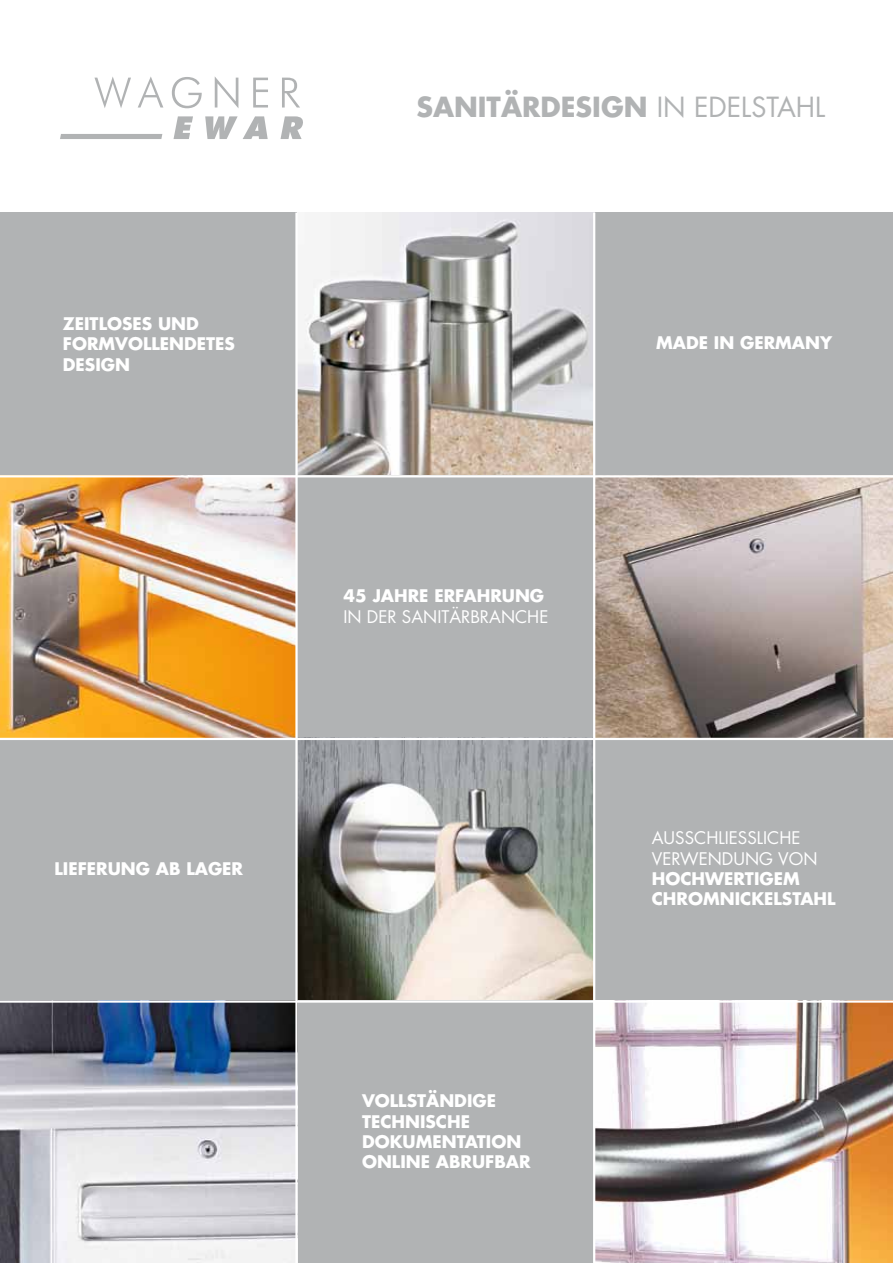
<style>
.page{position:relative;width:893px;height:1263px;background:#fff}
.page>*{position:absolute;margin:0;border:0;box-sizing:border-box;transform-origin:0 0}
.t1{font:700 27px "Futura";color:#b1b3b4}
.t2{font:700 16.95px/20.4px "Futura";color:#fff}
.t3{font:16.95px/20.4px "Futura";color:#fff}
.s1{font-weight:400}
</style>
<div class="page">
<div style="left:0;top:213px;width:298px;height:262px;background:#b1b3b4"></div>
<img style="left:0;top:477px;width:295px;height:261px">
<div style="left:0;top:738px;width:298px;height:262px;background:#b1b3b4"></div>
<img style="left:0;top:1003px;width:295px;height:260px">
<img style="left:298px;top:213px;width:295px;height:262px">
<div style="left:298px;top:475px;width:297px;height:263px;background:#b1b3b4"></div>
<img style="left:298px;top:740px;width:295px;height:260px">
<div style="left:298px;top:1000px;width:297px;height:263px;background:#b1b3b4"></div>
<div style="left:595px;top:213px;width:298px;height:262px;background:#b1b3b4"></div>
<img style="left:595px;top:477px;width:298px;height:261px">
<div style="left:595px;top:738px;width:298px;height:262px;background:#b1b3b4"></div>
<img style="left:595px;top:1003px;width:298px;height:260px">
<hr style="left:0;top:475px;width:893px;height:2px;background:#fff">
<hr style="left:0;top:738px;width:893px;height:2px;background:#fff">
<hr style="left:0;top:1000px;width:893px;height:3px;background:#fff">
<hr style="left:295px;top:213px;width:3px;height:1050px;background:#fff">
<hr style="left:593px;top:213px;width:2px;height:1050px;background:#fff">
<svg style="left:174px;top:116px;width:129px;height:23px"></svg>
<svg style="left:94px;top:77px;width:206px;height:31px"></svg>
<svg style="left:60px;top:134px;width:102px;height:5px"></svg>
<p class="t2" style="left:63px;top:313px;width:173px">ZEITLOSES UND<br>FORMVOLLENDETES<br>DESIGN</p>
<p class="t2" style="left:55px;top:858px;width:190px">LIEFERUNG AB LAGER</p>
<h1 class="t1" style="left:416px;top:89px;width:410px">SANITÄRDESIGN <span class="s1">IN EDELSTAHL</span></h1>
<p class="t2" style="left:344px;top:586px;width:202px">45 JAHRE ERFAHRUNG</p>
<p class="t3" style="left:344px;top:606px;width:206px">IN DER SANITÄRBRANCHE</p>
<p class="t2" style="left:362px;top:1091px;width:170px">VOLLSTÄNDIGE<br>TECHNISCHE<br>DOKUMENTATION<br>ONLINE ABRUFBAR</p>
<p class="t2" style="left:656px;top:332px;width:177px">MADE IN GERMANY</p>
<p class="t3" style="left:652px;top:828px;width:167px">AUSSCHLIESSLICHE<br>VERWENDUNG VON</p>
<p class="t2" style="left:652px;top:868px;width:185px">HOCHWERTIGEM<br>CHROMNICKELSTAHL</p>
</div>
